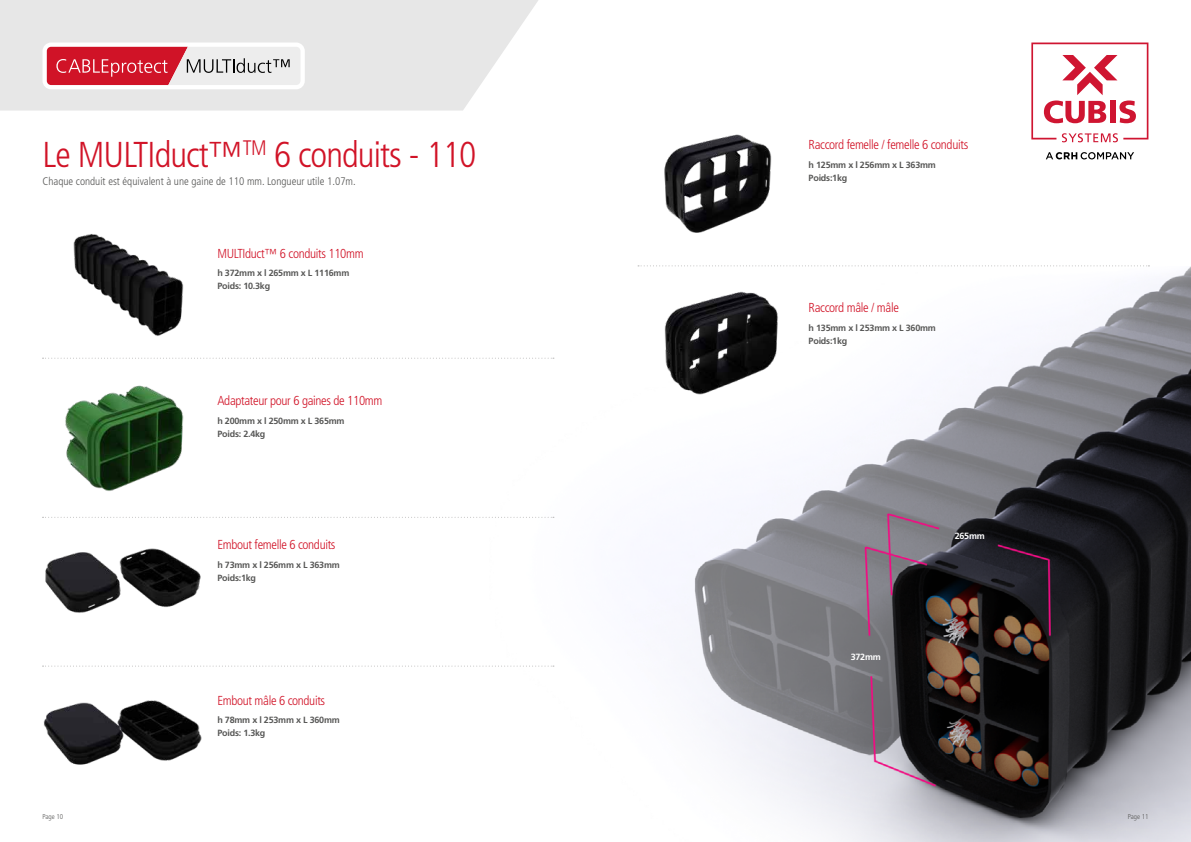
<style>
.page{position:relative;width:1191px;height:842px;background:#fff}
.page>*{position:absolute;margin:0;border:0;box-sizing:border-box;transform-origin:0 0}
.t1{font:300 condensed 36px "Frutiger";letter-spacing:-.025em;color:#d11327}
.t2{font:300 condensed 13px "Frutiger";letter-spacing:-.025em;color:#d11327}
.t3{font:300 condensed 11px "Frutiger";color:#575756}
.t4{font:700 9px/13px "Frutiger";letter-spacing:-.025em;color:#575756}
.t5{font:700 9px "Frutiger";letter-spacing:-.025em;color:#fff}
.t6{font:300 condensed 7px "Frutiger";color:#575756}
</style>
<div class="page">
<img style="left:386px;top:266px;width:805px;height:576px">
<svg style="left:0;top:0;width:538px;height:111px;background:#e9e9e9"></svg>
<img style="left:73px;top:234px;width:111px;height:102px">
<img style="left:43px;top:700px;width:159px;height:65px">
<img style="left:65px;top:385px;width:119px;height:106px">
<img style="left:664px;top:134px;width:108px;height:99px">
<img style="left:43px;top:516px;width:158px;height:97px">
<img style="left:638px;top:281px;width:160px;height:126px">
<div style="left:43px;top:43px;width:262px;height:46px;background:#fff;border-radius:9px"></div>
<svg style="left:47px;top:47px;width:253px;height:38px;background:#d77c86"></svg>
<svg style="left:1046px;top:152px;width:88px;height:7px"></svg>
<svg style="left:1031px;top:43px;width:117px;height:99px"></svg>
<svg style="left:43px;top:358px;width:511px;height:1px"></svg>
<svg style="left:638px;top:265px;width:511px;height:1px"></svg>
<svg style="left:43px;top:517px;width:511px;height:1px"></svg>
<svg style="left:43px;top:666px;width:511px;height:1px"></svg>
<h1 class="t1" style="left:43px;top:134px;width:435px">Le MULTIduct™<sup>TM</sup> 6 conduits - 110</h1>
<p class="t3" style="left:43px;top:175px;width:315px">Chaque conduit est équivalent à une gaine de 110 mm. Longueur utile 1.07m.</p>
<h2 class="t2" style="left:217px;top:246px;width:148px">MULTIduct™ 6 conduits 110mm</h2>
<p class="t4" style="left:217px;top:267px;width:133px">h 372mm x l 265mm x L 1116mm<br>Poids: 10.3kg</p>
<h2 class="t2" style="left:217px;top:394px;width:167px">Adaptateur pour 6 gaines de 110mm</h2>
<p class="t4" style="left:217px;top:414px;width:129px">h 200mm x l 250mm x L 365mm<br>Poids: 2.4kg</p>
<h2 class="t2" style="left:217px;top:537px;width:120px">Embout femelle 6 conduits</h2>
<p class="t4" style="left:217px;top:558px;width:124px">h 73mm x l 256mm x L 363mm<br>Poids:1kg</p>
<h2 class="t2" style="left:217px;top:693px;width:109px">Embout mâle 6 conduits</h2>
<p class="t4" style="left:217px;top:714px;width:124px">h 78mm x l 253mm x L 360mm<br>Poids: 1.3kg</p>
<h2 class="t2" style="left:808px;top:137px;width:161px">Raccord femelle / femelle 6 conduits</h2>
<p class="t4" style="left:808px;top:158px;width:129px">h 125mm x l 256mm x L 363mm<br>Poids:1kg</p>
<h2 class="t2" style="left:808px;top:300px;width:92px">Raccord mâle / mâle</h2>
<p class="t4" style="left:808px;top:321px;width:129px">h 135mm x l 253mm x L 360mm<br>Poids:1kg</p>
<p class="t5" style="left:850px;top:651px;width:32px">372mm</p>
<p class="t5" style="left:954px;top:530px;width:32px">265mm</p>
<p class="t6" style="left:43px;top:812px;width:22px">Page 10</p>
<p class="t6" style="left:1127px;top:812px;width:22px">Page 11</p>
</div>
